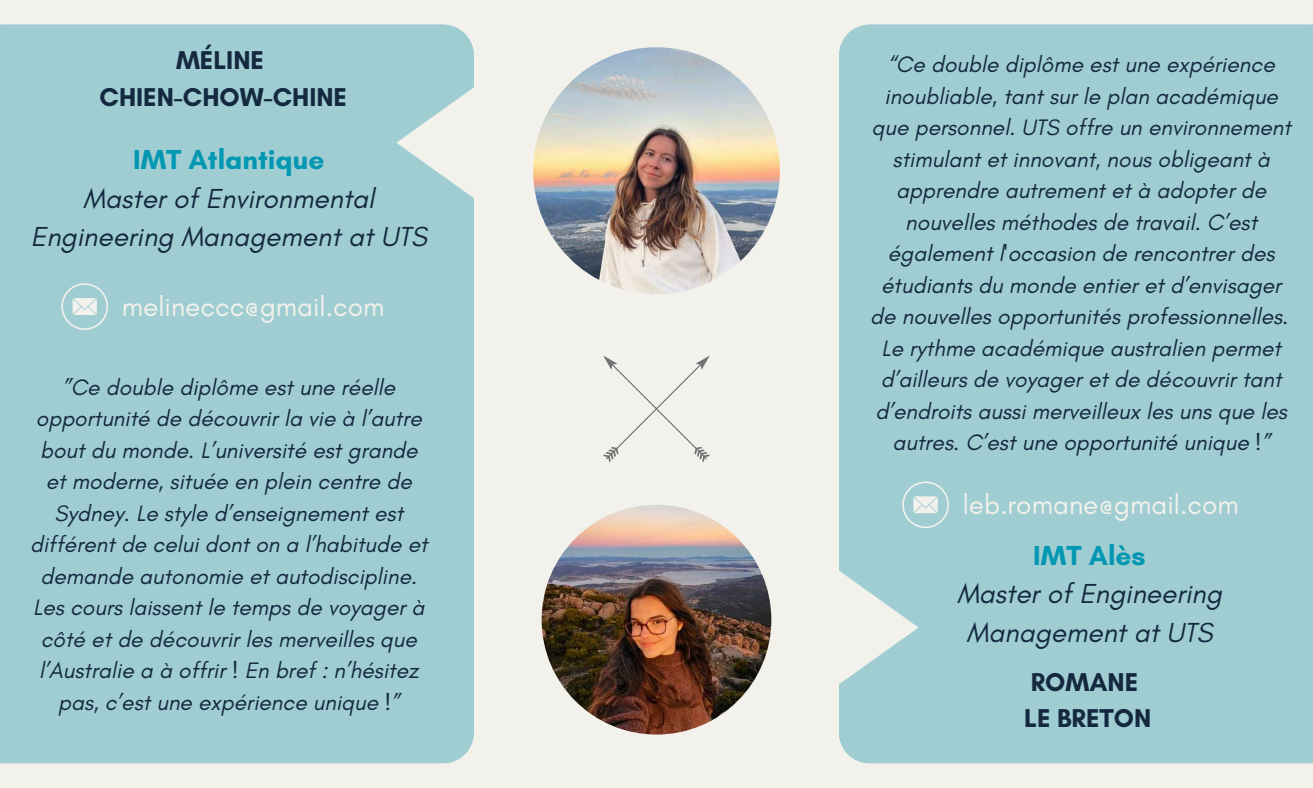
<style>
.page{position:relative;width:1313px;height:788px;background:#fff}
.page>*{position:absolute;margin:0;border:0;box-sizing:border-box;transform-origin:0 0}
.t1{font:italic 28px/38.7px "Glacial Indifference";color:#142840;text-align:center}
.t2{font:28px "Glacial Indifference";color:#f2f1eb}
.t3{font:700 28px "Glacial Indifference";color:#0097b2}
.t4{font:700 26.25px/36.8px "Glacial Indifference";color:#142840;text-align:center}
.t5{font:italic 22.75px/31.5px "Glacial Indifference";color:#142840;text-align:center}
</style>
<div class="page">
<div style="left:0;top:0;width:1312px;height:787px;background:#f2f1eb"></div>
<div style="left:0;top:25px;width:474px;height:738px;background:#9fcdd2"></div>
<div style="left:839px;top:25px;width:473px;height:738px;background:#9fcdd2"></div>
<svg style="left:396px;top:70px;width:78px;height:146px"></svg>
<svg style="left:839px;top:554px;width:79px;height:146px"></svg>
<svg style="left:603px;top:355px;width:107px;height:107px"></svg>
<img style="left:533px;top:47px;width:247px;height:247px;border-radius:50%">
<img style="left:541px;top:504px;width:230px;height:230px;border-radius:50%">
<svg style="left:61px;top:283px;width:47px;height:47px"></svg>
<svg style="left:902px;top:481px;width:46px;height:47px"></svg>
<p class="t4" style="left:99px;top:41px;width:249px">MÉLINE<br>CHIEN-CHOW-CHINE</p>
<p class="t3" style="left:133px;top:142px;width:193px">IMT Atlantique</p>
<p class="t1" style="left:31px;top:178px;width:397px">Master of Environmental<br>Engineering Management at UTS</p>
<p class="t2" style="left:122px;top:289px;width:264px">melineccc@gmail.com</p>
<p class="t5" style="left:30px;top:371px;width:399px">”Ce double diplôme est une réelle opportunité de découvrir la vie à l’autre bout du monde. L’université est grande et moderne, située en plein centre de Sydney. Le style d’enseignement est différent de celui dont on a l’habitude et demande autonomie et autodiscipline.<br>Les cours laissent le temps de voyager à côté et de découvrir les merveilles que l’Australie a à offrir ! En bref : n’hésitez pas, c’est une expérience unique !”</p>
<p class="t5" style="left:870px;top:48px;width:422px">“Ce double diplôme est une expérience inoubliable, tant sur le plan académique que personnel. UTS offre un environnement stimulant et innovant, nous obligeant à apprendre autrement et à adopter de nouvelles méthodes de travail. C’est également l'occasion de rencontrer des étudiants du monde entier et d’envisager de nouvelles opportunités professionnelles.<br>Le rythme académique australien permet d’ailleurs de voyager et de découvrir tant d’endroits aussi merveilleux les uns que les autres. C’est une opportunité unique !”</p>
<p class="t2" style="left:962px;top:487px;width:278px">leb.romane@gmail.com</p>
<p class="t3" style="left:1033px;top:538px;width:114px">IMT Alès</p>
<p class="t1" style="left:957px;top:574px;width:266px">Master of Engineering<br>Management at UTS</p>
<p class="t4" style="left:1024px;top:663px;width:129px;text-align:left">ROMANE<br>LE BRETON</p>
</div>
